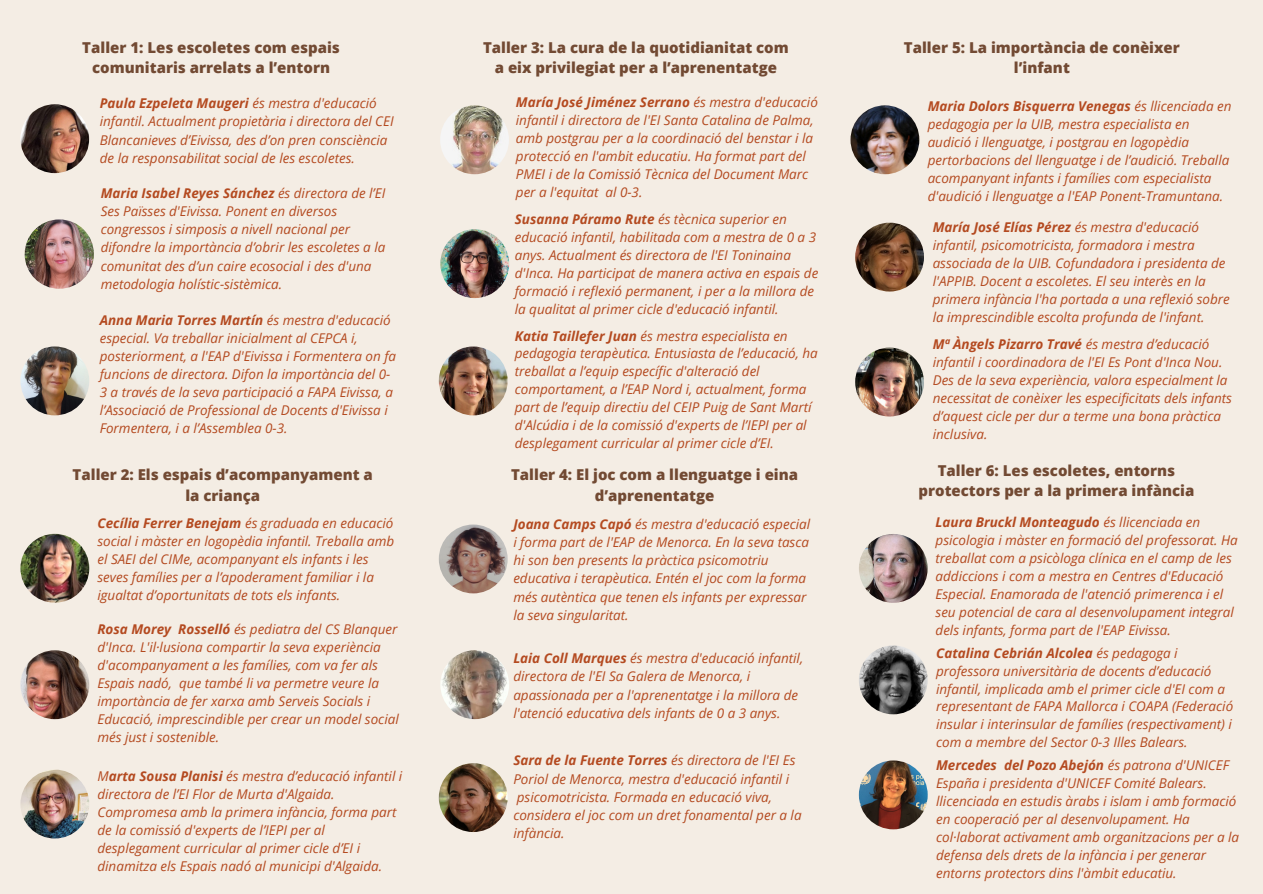
<style>
.page{position:relative;width:1263px;height:894px;background:#fff}
.page>*{position:absolute;margin:0;border:0;box-sizing:border-box;transform-origin:0 0}
.t1{font:800 15px/20.2px "Open Sans";color:#724a33;text-align:center}
.t2{font:italic 13.5px/18px "Open Sans";color:#b44a20}
.t3{font:italic 13.35px/17.9px "Open Sans";color:#b44a20}
.s1{font-weight:700}
</style>
<div class="page">
<div style="left:0;top:0;width:1263px;height:893px;background:#f4ede4"></div>
<img style="left:20px;top:104px;width:69px;height:69px;border-radius:50%">
<img style="left:25px;top:219px;width:69px;height:70px;border-radius:50%">
<img style="left:20px;top:346px;width:69px;height:69px;border-radius:50%">
<img style="left:20px;top:533px;width:69px;height:69px;border-radius:50%">
<img style="left:20px;top:650px;width:69px;height:69px;border-radius:50%">
<img style="left:20px;top:769px;width:69px;height:69px;border-radius:50%">
<img style="left:850px;top:105px;width:69px;height:69px;border-radius:50%">
<img style="left:855px;top:222px;width:69px;height:69px;border-radius:50%">
<img style="left:855px;top:347px;width:69px;height:69px;border-radius:50%">
<img style="left:859px;top:760px;width:69px;height:69px;border-radius:50%">
<img style="left:859px;top:645px;width:69px;height:69px;border-radius:50%">
<img style="left:859px;top:533px;width:69px;height:69px;border-radius:50%">
<img style="left:440px;top:229px;width:69px;height:69px;border-radius:50%">
<img style="left:439px;top:346px;width:69px;height:69px;border-radius:50%">
<img style="left:440px;top:105px;width:69px;height:69px;border-radius:50%">
<img style="left:439px;top:524px;width:69px;height:69px;border-radius:50%">
<img style="left:440px;top:650px;width:69px;height:69px;border-radius:50%">
<img style="left:439px;top:763px;width:69px;height:68px;border-radius:50%">
<p class="t1" style="left:82px;top:37px;width:259px">Taller 1: Les escoletes com espais comunitaris arrelats a l’entorn</p>
<p class="t2" style="left:100px;top:94px;width:295px"><span class="s1">Paula Ezpeleta Maugeri</span> és mestra d'educació infantil. Actualment propietària i directora del CEI Blancanieves d’Eivissa, des d’on pren consciència de la responsabilitat social de les escoletes.</p>
<p class="t2" style="left:101px;top:183px;width:286px"><span class="s1">Maria Isabel Reyes Sánchez</span> és directora de l’EI Ses Païsses d'Eivissa. Ponent en diversos congressos i simposis a nivell nacional per difondre la importància d’obrir les escoletes a la comunitat des d’un caire ecosocial i des d'una metodologia holístic-sistèmica.</p>
<p class="t3" style="left:100px;top:311px;width:298px"><span class="s1">Anna Maria Torres Martín</span> és mestra d'educació especial. Va treballar inicialment al CEPCA i, posteriorment, a l'EAP d'Eivissa i Formentera on fa funcions de directora. Difon la importància del 0- 3 a través de la seva participació a FAPA Eivissa, a l’Associació de Professional de Docents d'Eivissa i Formentera, i a l’Assemblea 0-3.</p>
<p class="t1" style="left:483px;top:37px;width:307px">Taller 3: La cura de la quotidianitat com a eix privilegiat per a l’aprenentatge</p>
<p class="t2" style="left:516px;top:93px;width:303px"><span class="s1">María José Jiménez Serrano</span> és mestra d'educació infantil i directora de l'EI Santa Catalina de Palma, amb postgrau per a la coordinació del benstar i la protecció en l'ambit educatiu. Ha format part del PMEI i de la Comissió Tècnica del Document Marc per a l'equitat al 0-3.</p>
<p class="t2" style="left:515px;top:210px;width:305px"><span class="s1">Susanna Páramo Rute</span> és tècnica superior en educació infantil, habilitada com a mestra de 0 a 3 anys. Actualment és directora de l'EI Toninaina d'Inca. Ha participat de manera activa en espais de formació i reflexió permanent, i per a la millora de la qualitat al primer cicle d'educació infantil.</p>
<p class="t2" style="left:515px;top:326px;width:305px"><span class="s1">Katia Taillefer Juan</span> és mestra especialista en pedagogia terapèutica. Entusiasta de l’educació, ha treballat a l’equip específic d'alteració del comportament, a l’EAP Nord i, actualment, forma part de l’equip directiu del CEIP Puig de Sant Martí d'Alcúdia i de la comissió d'experts de l’IEPI per al desplegament curricular al primer cicle d’EI.</p>
<p class="t1" style="left:904px;top:37px;width:277px">Taller 5: La importància de conèixer l’infant</p>
<p class="t2" style="left:928px;top:97px;width:305px"><span class="s1">Maria Dolors Bisquerra Venegas</span> és llicenciada en pedagogia per la UIB, mestra especialista en audició i llenguatge, i postgrau en logopèdia pertorbacions del llenguatge i de l’audició. Treballa acompanyant infants i famílies com especialista d'audició i llenguatge a l'EAP Ponent-Tramuntana.</p>
<p class="t2" style="left:933px;top:218px;width:299px"><span class="s1">María José Elías Pérez</span> és mestra d'educació infantil, psicomotricista, formadora i mestra associada de la UIB. Cofundadora i presidenta de l'APPIB. Docent a escoletes. El seu interès en la primera infància l'ha portada a una reflexió sobre la imprescindible escolta profunda de l'infant.</p>
<p class="t2" style="left:933px;top:335px;width:301px"><span class="s1">Mª Àngels Pizarro Travé</span> és mestra d’educació infantil i coordinadora de l'EI Es Pont d'Inca Nou.<br>Des de la seva experiència, valora especialment la necessitat de conèixer les especificitats dels infants d’aquest cicle per dur a terme una bona pràctica inclusiva.</p>
<p class="t1" style="left:73px;top:464px;width:302px">Taller 2: Els espais d’acompanyament a la criança</p>
<p class="t1" style="left:918px;top:459px;width:277px">Taller 6: Les escoletes, entorns protectors per a la primera infància</p>
<p class="t1" style="left:511px;top:464px;width:289px">Taller 4: El joc com a llenguatge i eina d’aprenentatge</p>
<p class="t2" style="left:513px;top:514px;width:298px"><span class="s1">Joana Camps Capó</span> és mestra d'educació especial i forma part de l'EAP de Menorca. En la seva tasca hi son ben presents la pràctica psicomotriu educativa i terapèutica. Entén el joc com la forma més autèntica que tenen els infants per expressar la seva singularitat.</p>
<p class="t2" style="left:513px;top:648px;width:291px"><span class="s1">Laia Coll Marques</span> és mestra d'educació infantil, directora de l'EI Sa Galera de Menorca, i apassionada per a l'aprenentatge i la millora de l'atenció educativa dels infants de 0 a 3 anys.</p>
<p class="t2" style="left:513px;top:750px;width:290px"><span class="s1">Sara de la Fuente Torres</span> és directora de l'EI Es Poriol de Menorca, mestra d'educació infantil i psicomotricista. Formada en educació viva, considera el joc com un dret fonamental per a la infància.</p>
<p class="t2" style="left:935px;top:512px;width:304px"><span class="s1">Laura Bruckl Monteagudo</span> és llicenciada en psicologia i màster en formació del professorat. Ha treballat com a psicòloga clínica en el camp de les addiccions i com a mestra en Centres d'Educació Especial. Enamorada de l'atenció primerenca i el seu potencial de cara al desenvolupament integral dels infants, forma part de l'EAP Eivissa.</p>
<p class="t2" style="left:97px;top:513px;width:298px"><span class="s1">Cecília Ferrer Benejam</span> és graduada en educació social i màster en logopèdia infantil. Treballa amb el SAEI del CIMe, acompanyant els infants i les seves famílies per a l’apoderament familiar i la igualtat d’oportunitats de tots els infants.</p>
<p class="t2" style="left:97px;top:619px;width:303px"><span class="s1">Rosa Morey Rosselló</span> és pediatra del CS Blanquer d'Inca. L'il·lusiona compartir la seva experiència d'acompanyament a les famílies, com va fer als Espais nadó, que també li va permetre veure la importància de fer xarxa amb Serveis Socials i Educació, imprescindible per crear un model social més just i sostenible.</p>
<p class="t2" style="left:97px;top:766px;width:306px">M<span class="s1">arta Sousa Planisi</span> és mestra d’educació infantil i directora de l’EI Flor de Murta d'Algaida.<br>Compromesa amb la primera infància, forma part de la comissió d'experts de l’IEPI per al desplegament curricular al primer cicle d’EI i dinamitza els Espais nadó al municipi d'Algaida.</p>
<p class="t2" style="left:936px;top:643px;width:299px"><span class="s1">Catalina Cebrián Alcolea</span> és pedagoga i professora universitària de docents d’educació infantil, implicada amb el primer cicle d'EI com a representant de FAPA Mallorca i COAPA (Federació insular i interinsular de famílies (respectivament) i com a membre del Sector 0-3 Illes Balears.</p>
<p class="t2" style="left:936px;top:755px;width:305px"><span class="s1">Mercedes del Pozo Abejón</span> és patrona d'UNICEF España i presidenta d'UNICEF Comité Balears. llicenciada en estudis àrabs i islam i amb formació en cooperació per al desenvolupament. Ha col·laborat activament amb organitzacions per a la defensa dels drets de la infància i per generar entorns protectors dins l'àmbit educatiu.</p>
</div>
